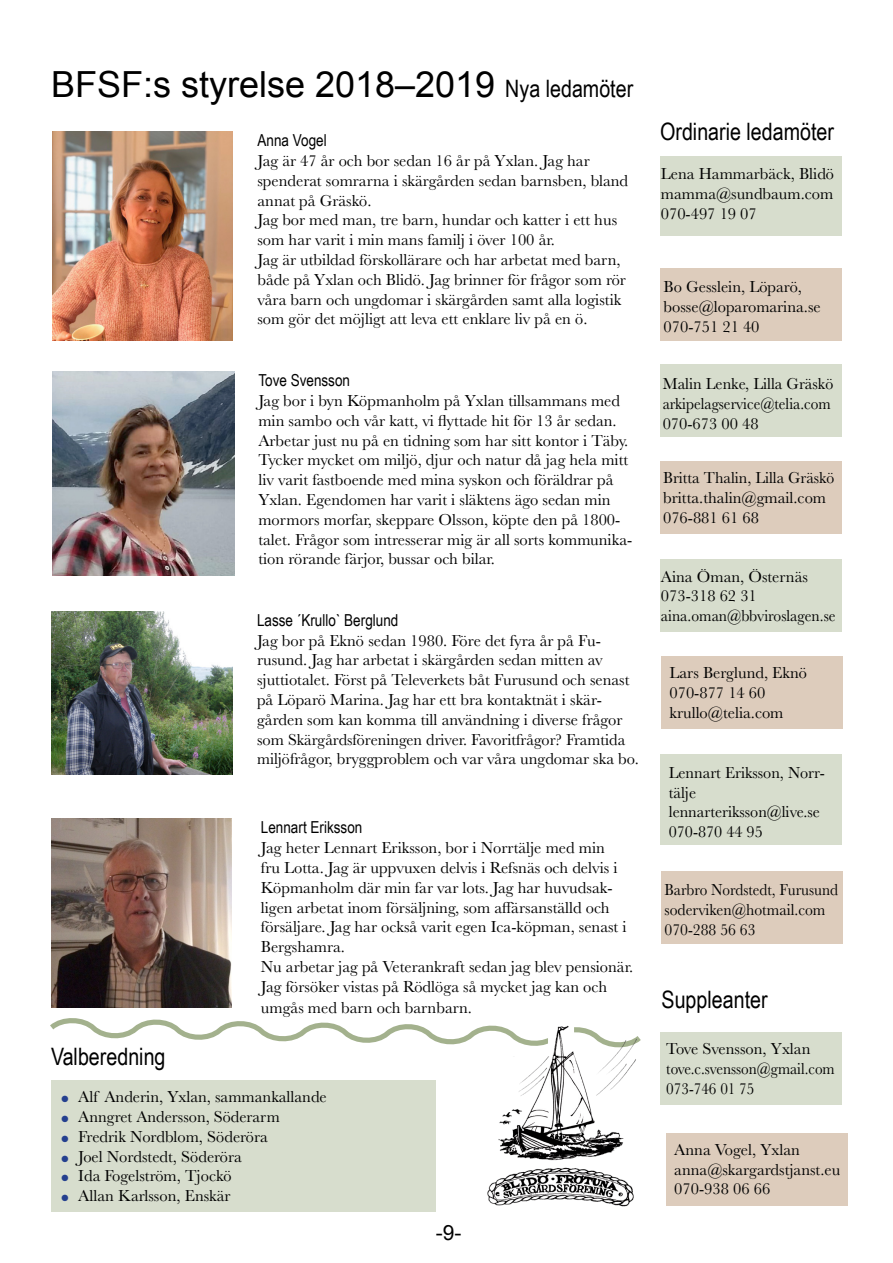
<style>
.page{position:relative;width:893px;height:1263px;background:#fff}
.page>*{position:absolute;margin:0;border:0;box-sizing:border-box;transform-origin:0 0}
.t1{font:36px "Arial";color:#000}
.t2{font:24px "Arial Narrow";color:#000}
.t3{font:21px "Arial";color:#000}
.t4{font:16.5px/19.8px "Baskerville";color:#000}
.t5{font:16.5px "Arial Narrow";color:#000}
.t6{font:16.5px/19.8px "Baskerville";color:#000;scale:.92 1}
.s1{font-family:"Arial Narrow";font-size:24px}
.s2{color:#25408f}
</style>
<div class="page">
<div style="left:660px;top:754px;width:182px;height:91px;background:#d7ddcd"></div>
<div style="left:660px;top:268px;width:182px;height:73px;background:#ddccbc"></div>
<div style="left:660px;top:364px;width:182px;height:72px;background:#d7ddcd"></div>
<div style="left:660px;top:462px;width:182px;height:72px;background:#ddccbc"></div>
<div style="left:660px;top:156px;width:182px;height:80px;background:#d7ddcd"></div>
<div style="left:660px;top:559px;width:182px;height:72px;background:#d7ddcd"></div>
<div style="left:661px;top:657px;width:182px;height:72px;background:#ddccbc"></div>
<div style="left:51px;top:1081px;width:385px;height:131px;background:#d7ddcd"></div>
<div style="left:660px;top:1033px;width:182px;height:72px;background:#d7ddcd"></div>
<div style="left:666px;top:1133px;width:181px;height:72px;background:#ddccbc"></div>
<img style="left:52px;top:371px;width:182px;height:205px">
<img style="left:52px;top:131px;width:180px;height:210px">
<img style="left:51px;top:611px;width:182px;height:163px">
<div style="left:661px;top:872px;width:182px;height:72px;background:#ddccbc"></div>
<img style="left:52px;top:819px;width:180px;height:188px">
<svg style="left:50px;top:1018px;width:424px;height:27px"></svg>
<img style="left:474px;top:1025px;width:167px;height:182px">
<h1 class="t1" style="left:51px;top:61px;width:584px">BFSF:s styrelse 2018–2019 <span class="s1">Nya ledamöter</span></h1>
<p class="t5" style="left:257px;top:128px;width:71px">Anna Vogel</p>
<p class="t4" style="left:257px;top:151px;width:372px">Jag är 47 år och bor sedan 16 år på Yxlan. Jag har spenderat somrarna i skärgården sedan barnsben, bland annat på Gräskö.<br>Jag bor med man, tre barn, hundar och katter i ett hus som har varit i min mans familj i över 100 år.<br>Jag är utbildad förskollärare och har arbetat med barn, både på Yxlan och Blidö. Jag brinner för frågor som rör våra barn och ungdomar i skärgården samt alla logistik som gör det möjligt att leva ett enklare liv på en ö.</p>
<p class="t5" style="left:258px;top:368px;width:93px">Tove Svensson</p>
<p class="t4" style="left:258px;top:391px;width:375px">Jag bor i byn Köpmanholm på Yxlan tillsammans med min sambo och vår katt, vi flyttade hit för 13 år sedan.<br>Arbetar just nu på en tidning som har sitt kontor i Täby.<br>Tycker mycket om miljö, djur och natur då jag hela mitt liv varit fastboende med mina syskon och föräldrar på Yxlan. Egendomen har varit i släktens ägo sedan min mormors morfar, skeppare Olsson, köpte den på 1800- talet. Frågor som intresserar mig är all sorts kommunika&shy;tion rörande färjor, bussar och bilar.</p>
<p class="t5" style="left:257px;top:608px;width:143px">Lasse ´Krullo` Berglund</p>
<p class="t4" style="left:257px;top:630px;width:383px">Jag bor på Eknö sedan 1980. Före det fyra år på Fu&shy;rusund. Jag har arbetat i skärgården sedan mitten av sjuttiotalet. Först på Televerkets båt Furusund och senast på Löparö Marina. Jag har ett bra kontaktnät i skär&shy;gården som kan komma till användning i diverse frågor som Skärgårdsföreningen driver. Favoritfrågor? Framtida miljöfrågor, bryggproblem och var våra ungdomar ska bo.</p>
<h2 class="t2" style="left:51px;top:1039px;width:116px">Valberedning</h2>
<p class="t5" style="left:261px;top:815px;width:103px">Lennart Eriksson</p>
<p class="t4" style="left:261px;top:838px;width:374px">Jag heter Lennart Eriksson, bor i Norrtälje med min<br>fru Lotta. Jag är uppvuxen delvis i Refsnäs och delvis i Köpmanholm där min far var lots. Jag har huvudsak&shy;ligen arbetat inom försäljning, som affärsanställd och försäljare. Jag har också varit egen Ica-köpman, senast i Bergshamra.<br>Nu arbetar jag på Veterankraft sedan jag blev pensionär.<br>Jag försöker vistas på Rödlöga så mycket jag kan och</p>
<p class="t4" style="left:261px;top:998px;width:213px">umgås med barn och barnbarn.</p>
<p class="t4" style="left:61px;top:1087px;width:267px"><span class="s2">●</span> Alf Anderin, Yxlan, sammankallande</p>
<p class="t4" style="left:61px;top:1107px;width:220px"><span class="s2">●</span> Anngret Andersson, Söderarm</p>
<p class="t4" style="left:61px;top:1127px;width:208px"><span class="s2">●</span> Fredrik Nordblom, Söderöra</p>
<p class="t4" style="left:61px;top:1146px;width:182px"><span class="s2">●</span> Joel Nordstedt, Söderöra</p>
<p class="t4" style="left:61px;top:1166px;width:172px"><span class="s2">●</span> Ida Fogelström, Tjockö</p>
<p class="t4" style="left:61px;top:1186px;width:171px"><span class="s2">●</span> Allan Karlsson, Enskär</p>
<p class="t3" style="left:436px;top:1219px;width:27px">-9-</p>
<h2 class="t2" style="left:660px;top:113px;width:175px">Ordinarie ledamöter</h2>
<p class="t4" style="left:661px;top:164px;width:175px;text-align:justify">Lena Hammarbäck, Blidö mamma@sundbaum.com 070-497 19 07</p>
<p class="t4" style="left:664px;top:277px;width:159px">Bo Gesslein, Löparö, bosse@loparomarina.se<br>070-751 21 40</p>
<p class="t4" style="left:663px;top:374px;width:172px">Malin Lenke, Lilla Gräskö arkipelagservice@telia.com<br>070-673 00 48</p>
<p class="t4" style="left:663px;top:468px;width:173px">Britta Thalin, Lilla Gräskö britta.thalin@gmail.com<br>076-881 61 68</p>
<p class="t4" style="left:661px;top:567px;width:176px">Aina Öman, Östernäs<br>073-318 62 31 aina.oman@bbviroslagen.se</p>
<p class="t4" style="left:669px;top:663px;width:139px">Lars Berglund, Eknö<br>070-877 14 60 krullo@telia.com</p>
<p class="t4" style="left:669px;top:763px;width:158px">Lennart Eriksson, Norr&shy;tälje lennarteriksson@live.se<br>070-870 44 95</p>
<p class="t6" style="left:664px;top:880px;width:190px">Barbro Nordstedt, Furusund soderviken@hotmail.com<br>070-288 56 63</p>
<h2 class="t2" style="left:661px;top:982px;width:108px">Suppleanter</h2>
<p class="t4" style="left:666px;top:1039px;width:170px">Tove Svensson, Yxlan tove.c.svensson@gmail.com<br>073-746 01 75</p>
<p class="t4" style="left:674px;top:1140px;width:168px">Anna Vogel, Yxlan anna@skargardstjanst.eu<br>070-938 06 66</p>
</div>
